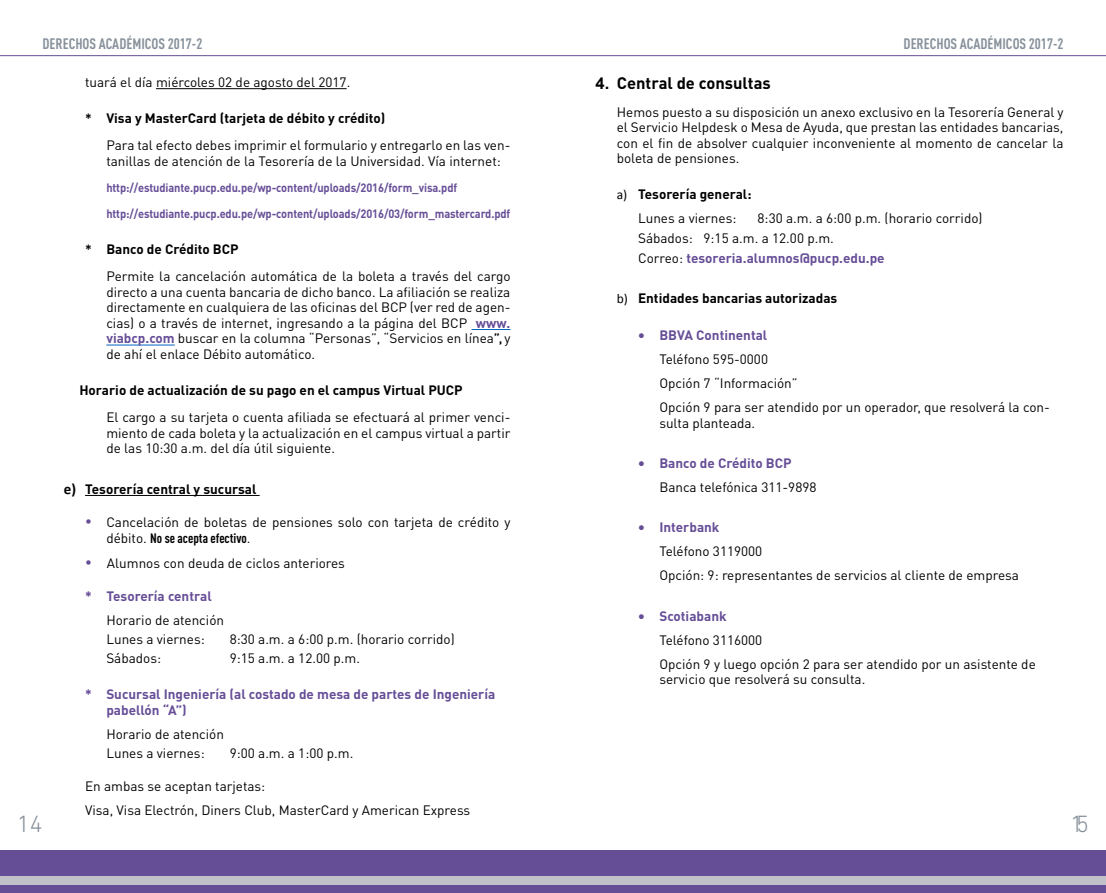
<style>
.page{position:relative;width:1106px;height:893px;background:#fff}
.page>*{position:absolute;margin:0;border:0;box-sizing:border-box;transform-origin:0 0}
.t1{font:300 24px "DIN Next LT Pro";color:#87919a}
.t2{font:700 16.5px "DIN Pro";color:#000}
.t3{font:700 condensed 15px "DIN Pro";color:#87919a}
.t4{font:13.5px/24px "DIN Pro";color:#000}
.t5{font:700 13.5px/24px "DIN Pro";color:#000;text-align:center}
.t6{font:700 13.5px/15.6px "DIN Pro";color:#664e97}
.t7{font:700 12px/25.8px "DIN Pro";letter-spacing:-.01em;color:#664e97;scale:.92 1}
.s1{font-family:"Calibri";font-weight:700}
.s2{font-weight:700}
.s3{font-weight:700;color:#664e97}
.s4{font-weight:700;font-stretch:condensed}
.s5{font-family:"Calibri";font-size:15px}
.s6{color:#664e97}
.s7{font-family:"Arial"}
.s8{font-family:"Calibri";font-weight:400}
.s9{font-weight:400}
.s10{font-family:"Calibri";font-weight:700;color:#664e97}
</style>
<div class="page">
<div style="left:0;top:850px;width:1106px;height:43px;background:#664e97"></div>
<div style="left:0;top:876px;width:1106px;height:8px;background:#c0c1c9"></div>
<hr style="left:0;top:55px;width:1106px;height:1px;background:#664e97">
<hr style="left:156px;top:88px;width:191px;height:1px;background:#000">
<hr style="left:471px;top:329px;width:39px;height:1px;background:#0563c1">
<hr style="left:106px;top:345px;width:69px;height:1px;background:#0563c1">
<hr style="left:85px;top:495px;width:175px;height:1px;background:#000">
<p class="t3" style="left:43px;top:32px;width:161px">DERECHOS ACADÉMICOS 2017-2</p>
<p class="t3" style="left:903px;top:32px;width:161px">DERECHOS ACADÉMICOS 2017-2</p>
<p class="t4" style="left:85px;top:69px;width:267px">tuará el día miércoles 02 de agosto del 2017.</p>
<p class="t4" style="left:106px;top:104px;width:405px;line-height:27.6px;text-indent:-21px"><span class="s1">*</span> <span class="s2">Visa y MasterCard (tarjeta de débito y crédito)<br></span>Para tal efecto debes imprimir el formulario y entregarlo en las ven-</p>
<p class="t4" style="left:106px;top:149px;width:396px">tanillas de atención de la Tesorería de la Universidad. Vía internet:</p>
<p class="t7" style="left:106px;top:174px;width:440px">http://estudiante.pucp.edu.pe/wp-content/uploads/2016/form_visa.pdf http://estudiante.pucp.edu.pe/wp-content/uploads/2016/03/form_mastercard.pdf</p>
<p class="t4" style="left:106px;top:234px;width:405px;line-height:27.6px;text-indent:-21px"><span class="s1">*</span> <span class="s2">Banco de Crédito BCP<br></span>Permite la cancelación automática de la boleta a través del cargo</p>
<p class="t4" style="left:106px;top:283px;width:405px;line-height:15.6px;text-align:justify">directo a una cuenta bancaria de dicho banco. La afiliación se realiza directamente en cualquiera de las oficinas del BCP (ver red de agen&shy;cias) o a través de internet, ingresando a la página del BCP <span class="s3">www. viabcp.com</span> buscar en la columna “Personas”, “Servicios en línea<span class="s4">”,</span> y de ahí el enlace Débito automático.</p>
<p class="t5" style="left:79px;top:377px;width:385px">Horario de actualización de su pago en el campus Virtual PUCP</p>
<p class="t4" style="left:106px;top:409px;width:405px;line-height:15.6px;text-align:justify">El cargo a su tarjeta o cuenta afiliada se efectuará al primer venci&shy;miento de cada boleta y la actualización en el campus virtual a partir de las 10:30 a.m. del día útil siguiente.</p>
<p class="t5" style="left:64px;top:476px;width:194px"><span class="s5">e)</span> Tesorería central y sucursal</p>
<p class="t4" style="left:106px;top:514px;width:405px;line-height:15.6px;text-indent:-21px"><span class="s6">•</span> Cancelación de boletas de pensiones solo con tarjeta de crédito y débito. <span class="s4">No se acepta efectivo</span>.</p>
<p class="t4" style="left:85px;top:551px;width:261px"><span class="s6">•</span> Alumnos con deuda de ciclos anteriores</p>
<p class="t6" style="left:85px;top:588px;width:128px">* Tesorería central</p>
<p class="t4" style="left:106px;top:610px;width:119px;line-height:19px">Horario de atención<br>Lunes a viernes:</p>
<p class="t2" style="left:595px;top:72px;width:177px"><span class="s7">4.</span> Central de consultas</p>
<p class="t4" style="left:617px;top:104px;width:448px;line-height:15.5px;text-align:justify">Hemos puesto a su disposición un anexo exclusivo en la Tesorería General y el Servicio Helpdesk o Mesa de Ayuda, que prestan las entidades bancarias, con el fin de absolver cualquier inconveniente al momento de cancelar la boleta de pensiones.</p>
<p class="t5" style="left:617px;top:182px;width:136px"><span class="s8">a)</span> Tesorería general:<br><span class="s9">Lunes a viernes:</span></p>
<p class="t4" style="left:638px;top:208px;width:346px;line-height:19.8px;text-indent:119px">8:30 a.m. a 6:00 p.m. (horario corrido)<br>Sábados: 9:15 a.m. a 12.00 p.m.<br>Correo: <span class="s3">tesoreria.alumnos@pucp.edu.pe</span></p>
<p class="t5" style="left:617px;top:286px;width:222px"><span class="s8">b)</span> Entidades bancarias autorizadas</p>
<p class="t4" style="left:659px;top:323px;width:392px;text-indent:-21px"><span class="s10">•</span> <span class="s3">BBVA Continental<br></span>Teléfono 595-0000<br>Opción 7 “Información”<br>Opción 9 para ser atendido por un operador, que resolverá la con-</p>
<p class="t4" style="left:659px;top:410px;width:97px">sulta planteada.</p>
<p class="t4" style="left:659px;top:450px;width:159px;text-indent:-21px"><span class="s10">•</span> <span class="s3">Banco de Crédito BCP<br></span>Banca telefónica 311-9898</p>
<p class="t4" style="left:659px;top:515px;width:361px;text-indent:-21px"><span class="s10">•</span> <span class="s3">Interbank<br></span>Teléfono 3119000<br>Opción: 9: representantes de servicios al cliente de empresa</p>
<p class="t4" style="left:659px;top:603px;width:378px;text-indent:-21px"><span class="s10">•</span> <span class="s3">Scotiabank<br></span>Teléfono 3116000<br>Opción 9 y luego opción 2 para ser atendido por un asistente de</p>
<p class="t4" style="left:659px;top:667px;width:207px">servicio que resolverá su consulta.</p>
<p class="t4" style="left:230px;top:626px;width:226px">8:30 a.m. a 6:00 p.m. (horario corrido)</p>
<p class="t4" style="left:106px;top:645px;width:56px">Sábados:</p>
<p class="t4" style="left:230px;top:645px;width:132px">9:15 a.m. a 12.00 p.m.</p>
<p class="t6" style="left:106px;top:686px;width:390px;text-indent:-21px">* Sucursal Ingeniería (al costado de mesa de partes de Ingeniería pabellón “A”)</p>
<p class="t4" style="left:106px;top:723px;width:119px;line-height:19.8px">Horario de atención<br>Lunes a viernes:</p>
<p class="t4" style="left:230px;top:741px;width:125px">9:00 a.m. a 1:00 p.m.</p>
<p class="t4" style="left:85px;top:773px;width:386px">En ambas se aceptan tarjetas:<br>Visa, Visa Electrón, Diners Club, MasterCard y American Express</p>
<h1 class="t1" style="left:17px;top:810px;width:27px">14</h1>
<h1 class="t1" style="left:1070px;top:810px;width:20px">15</h1>
</div>
